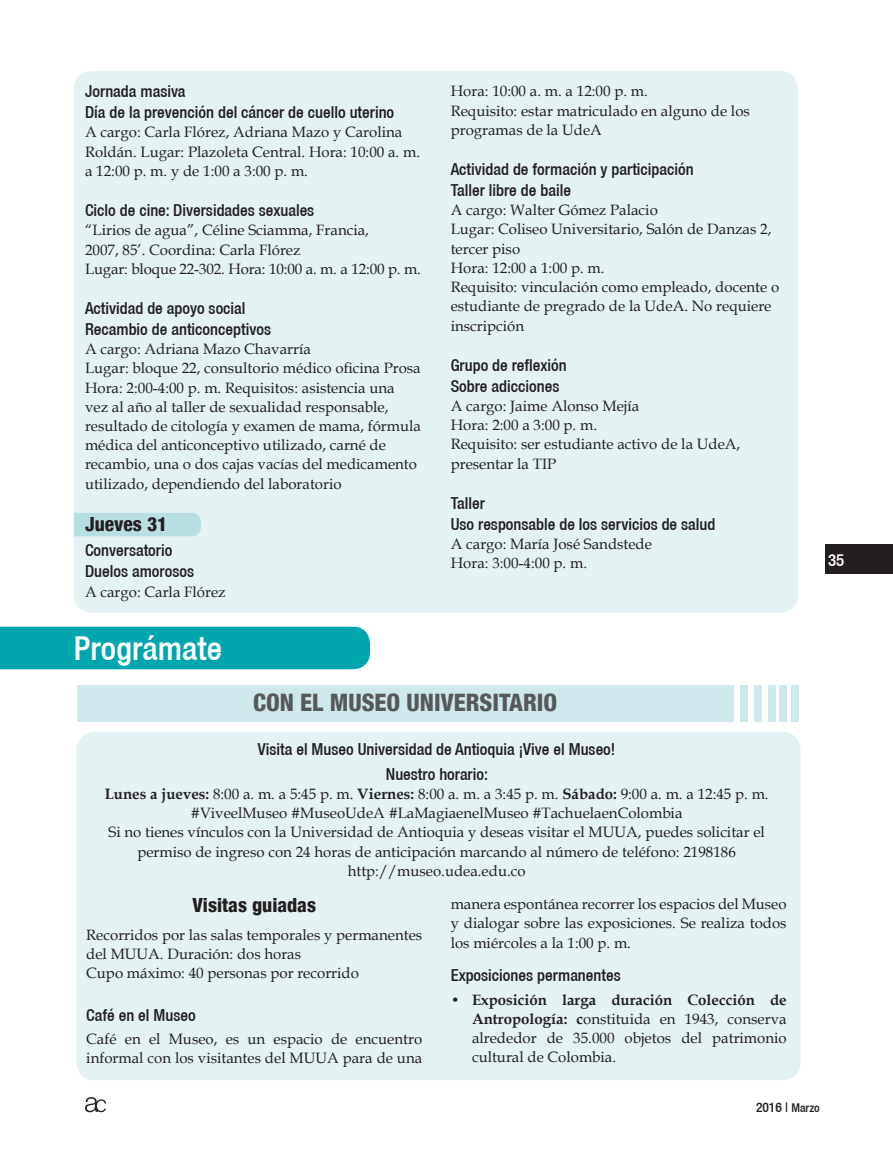
<style>
.page{position:relative;width:893px;height:1149px;background:#fff}
.page>*{position:absolute;margin:0;border:0;box-sizing:border-box;transform-origin:0 0}
.t1{font:500 condensed 33px "Helvetica 67";color:#fff}
.t2{font:800 condensed 24px "Helvetica 87";color:#57585a}
.t3{font:800 condensed 19.5px "Helvetica 87";color:#231f20}
.t4{font:500 condensed 16.95px "Helvetica 67";color:#fff}
.t5{font:500 condensed 16.5px/21px "Helvetica 67";color:#231f20}
.t6{font:15px/19.2px "Book Antiqua";color:#231f20}
.t7{font:500 condensed 13.5px "Helvetica 67";color:#231f20}
.s1{font-weight:700}
.s2{font-size:12px}
</style>
<div class="page">
<div style="left:825px;top:544px;width:68px;height:29px;background:#231f20"></div>
<svg style="left:85px;top:1097px;width:21px;height:14px"></svg>
<div style="left:74px;top:71px;width:724px;height:541px;background:#e4f2f3;border-radius:18px"></div>
<div style="left:74px;top:513px;width:127px;height:23px;background:#b9dee2"></div>
<div style="left:77px;top:731px;width:723px;height:348px;background:#e4f2f3;border-radius:18px"></div>
<div style="left:77px;top:684px;width:656px;height:37px;background:#cfe8eb"></div>
<div style="left:792px;top:684px;width:7px;height:37px;background:#cfe8eb"></div>
<div style="left:780px;top:684px;width:7px;height:37px;background:#cfe8eb"></div>
<div style="left:768px;top:684px;width:7px;height:37px;background:#cfe8eb"></div>
<div style="left:754px;top:684px;width:8px;height:37px;background:#cfe8eb"></div>
<div style="left:740px;top:684px;width:8px;height:37px;background:#cfe8eb"></div>
<div style="left:0;top:626px;width:370px;height:43px;background:#00a6ad"></div>
<p class="t5" style="left:85px;top:81px;width:311px">Jornada masiva<br>Día de la prevención del cáncer de cuello uterino</p>
<p class="t6" style="left:85px;top:122px;width:337px">A cargo: Carla Flórez, Adriana Mazo y Carolina<br>Roldán. Lugar: Plazoleta Central. Hora: 10:00 a. m. a 12:00 p. m. y de 1:00 a 3:00 p. m.</p>
<p class="t5" style="left:85px;top:199px;width:231px">Ciclo de cine: Diversidades sexuales</p>
<p class="t6" style="left:85px;top:220px;width:337px">“Lirios de agua”, Céline Sciamma, Francia,<br>2007, 85’. Coordina: Carla Flórez<br>Lugar: bloque 22-302. Hora: 10:00 a. m. a 12:00 p. m.</p>
<p class="t5" style="left:85px;top:297px;width:187px">Actividad de apoyo social<br>Recambio de anticonceptivos</p>
<p class="t6" style="left:85px;top:339px;width:337px">A cargo: Adriana Mazo Chavarría<br>Lugar: bloque 22, consultorio médico oficina Prosa Hora: 2:00-4:00 p. m. Requisitos: asistencia una vez al año al taller de sexualidad responsable, resultado de citología y examen de mama, fórmula médica del anticonceptivo utilizado, carné de recambio, una o dos cajas vacías del medicamento utilizado, dependiendo del laboratorio</p>
<h3 class="t3" style="left:85px;top:512px;width:84px">Jueves 31</h3>
<p class="t5" style="left:85px;top:539px;width:111px">Conversatorio<br>Duelos amorosos</p>
<p class="t6" style="left:85px;top:581px;width:142px">A cargo: Carla Flórez</p>
<h1 class="t1" style="left:74px;top:628px;width:150px">Prográmate</h1>
<p class="t6" style="left:451px;top:81px;width:301px">Hora: 10:00 a. m. a 12:00 p. m.<br>Requisito: estar matriculado en alguno de los programas de la UdeA</p>
<p class="t5" style="left:451px;top:158px;width:244px">Actividad de formación y participación<br>Taller libre de baile</p>
<p class="t6" style="left:451px;top:200px;width:330px">A cargo: Walter Gómez Palacio<br>Lugar: Coliseo Universitario, Salón de Danzas 2, tercer piso<br>Hora: 12:00 a 1:00 p. m.<br>Requisito: vinculación como empleado, docente o estudiante de pregrado de la UdeA. No requiere inscripción</p>
<p class="t5" style="left:451px;top:354px;width:117px">Grupo de reflexión<br>Sobre adicciones</p>
<p class="t6" style="left:451px;top:396px;width:291px">A cargo: Jaime Alonso Mejía<br>Hora: 2:00 a 3:00 p. m.<br>Requisito: ser estudiante activo de la UdeA, presentar la TIP</p>
<p class="t5" style="left:451px;top:492px;width:266px">Taller<br>Uso responsable de los servicios de salud</p>
<p class="t6" style="left:451px;top:534px;width:203px">A cargo: María José Sandstede<br>Hora: 3:00-4:00 p. m.</p>
<h2 class="t2" style="left:253px;top:687px;width:306px">CON EL MUSEO UNIVERSITARIO</h2>
<p class="t5" style="left:258px;top:735px;width:359px;line-height:25.2px;text-align:center">Visita el Museo Universidad de Antioquia ¡Vive el Museo!<br>Nuestro horario:</p>
<p class="t6" style="left:105px;top:783px;width:665px;text-align:center"><span class="s1">Lunes a jueves:</span> 8:00 a. m. a 5:45 p. m. <span class="s1">Viernes:</span> 8:00 a. m. a 3:45 p. m. <span class="s1">Sábado:</span> 9:00 a. m. a 12:45 p. m. #ViveelMuseo #MuseoUdeA #LaMagiaenelMuseo #TachuelaenColombia<br>Si no tienes vínculos con la Universidad de Antioquia y deseas visitar el MUUA, puedes solicitar el permiso de ingreso con 24 horas de anticipación marcando al número de teléfono: 2198186 http://museo.udea.edu.co</p>
<h3 class="t3" style="left:192px;top:892px;width:125px">Visitas guiadas</h3>
<p class="t6" style="left:86px;top:924px;width:337px">Recorridos por las salas temporales y permanentes del MUUA. Duración: dos horas<br>Cupo máximo: 40 personas por recorrido</p>
<p class="t5" style="left:86px;top:1003px;width:111px">Café en el Museo</p>
<p class="t6" style="left:86px;top:1028px;width:337px">Café en el Museo, es un espacio de encuentro informal con los visitantes del MUUA para de una</p>
<p class="t6" style="left:451px;top:893px;width:337px;text-align:justify">manera espontánea recorrer los espacios del Museo y dialogar sobre las exposiciones. Se realiza todos los miércoles a la 1:00 p. m.</p>
<p class="t5" style="left:451px;top:964px;width:171px">Exposiciones permanentes</p>
<p class="t6" style="left:472px;top:989px;width:316px;text-align:justify;text-indent:-21px"><span class="s1">• Exposición larga duración Colección de Antropología: c</span>onstituida en 1943, conserva alrededor de 35.000 objetos del patrimonio cultural de Colombia.</p>
<p class="t4" style="left:828px;top:549px;width:18px">35</p>
<p class="t7" style="left:756px;top:1098px;width:65px">2016 | <span class="s2">Marzo</span></p>
</div>
